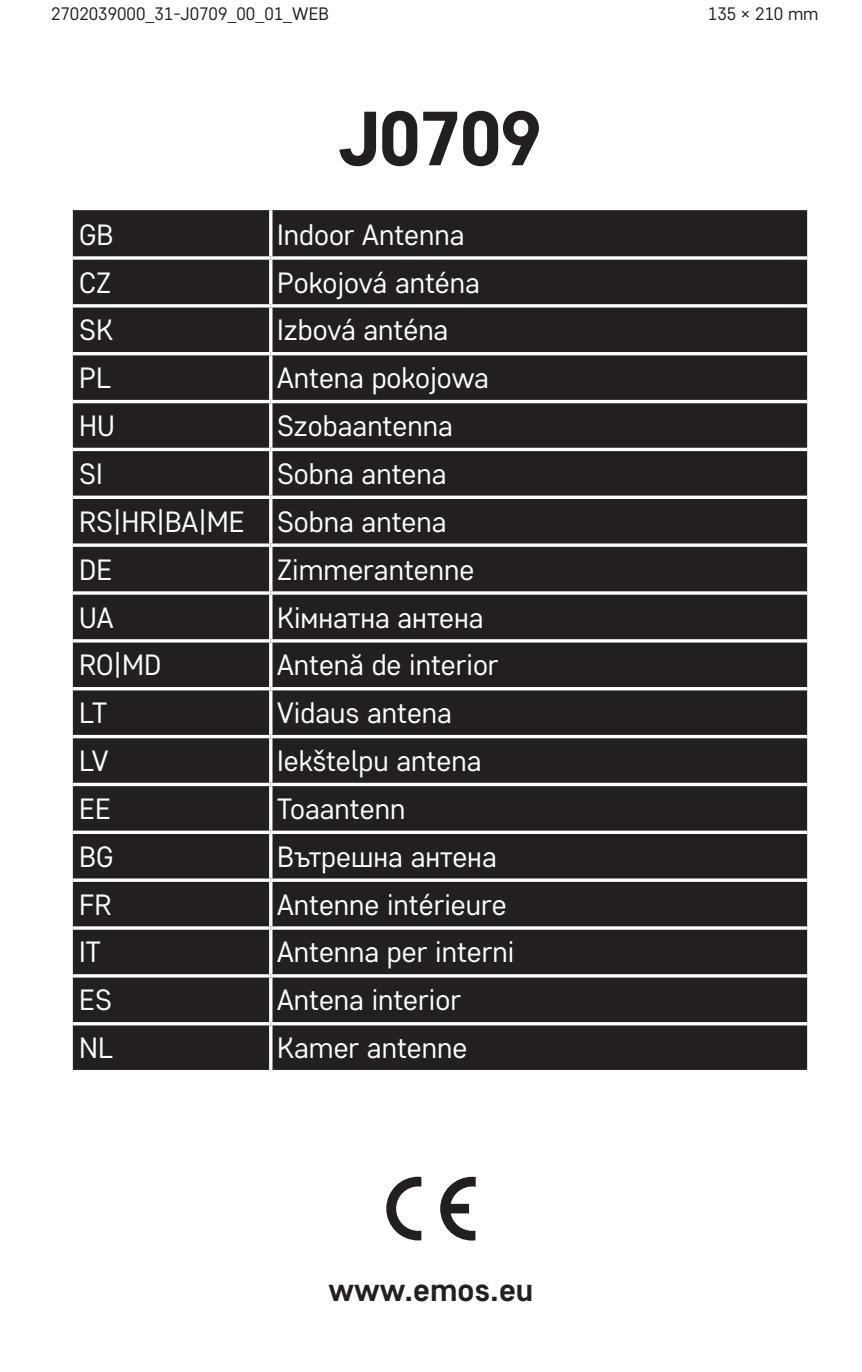
<style>
.page{position:relative;width:862px;height:1372px;background:#fff}
.page>*{position:absolute;margin:0;border:0;box-sizing:border-box;transform-origin:0 0}
.t1{font:800 76.5px "Core Sans D65";letter-spacing:-.02em;color:#231f20}
.t2{font:700 32.4px "Core Sans D55";color:#231f20}
.t3{font:29.25px/47.9px "Core Sans D35";color:#fff;text-align:justify}
.t4{font:18px "Core Sans D35";color:#231f20}
</style>
<div class="page">
<div style="left:73px;top:210px;width:733px;height:859px;background:#231f20"></div>
<hr style="left:269px;top:210px;width:3px;height:46px;background:#fff">
<svg style="left:73px;top:256px;width:197px;height:4px"></svg>
<svg style="left:270px;top:256px;width:536px;height:4px"></svg>
<hr style="left:269px;top:260px;width:3px;height:44px;background:#fff">
<hr style="left:73px;top:304px;width:197px;height:3px;background:#fff">
<hr style="left:270px;top:304px;width:536px;height:3px;background:#fff">
<hr style="left:269px;top:307px;width:3px;height:45px;background:#fff">
<hr style="left:73px;top:352px;width:197px;height:3px;background:#fff">
<hr style="left:270px;top:352px;width:536px;height:3px;background:#fff">
<hr style="left:269px;top:355px;width:3px;height:45px;background:#fff">
<hr style="left:73px;top:400px;width:197px;height:3px;background:#fff">
<hr style="left:270px;top:400px;width:536px;height:3px;background:#fff">
<hr style="left:269px;top:403px;width:3px;height:45px;background:#fff">
<hr style="left:73px;top:448px;width:197px;height:3px;background:#fff">
<hr style="left:270px;top:448px;width:536px;height:3px;background:#fff">
<hr style="left:269px;top:451px;width:3px;height:44px;background:#fff">
<svg style="left:73px;top:495px;width:197px;height:4px"></svg>
<svg style="left:270px;top:495px;width:536px;height:4px"></svg>
<hr style="left:269px;top:499px;width:3px;height:44px;background:#fff">
<svg style="left:73px;top:543px;width:197px;height:4px"></svg>
<svg style="left:270px;top:543px;width:536px;height:4px"></svg>
<hr style="left:269px;top:547px;width:3px;height:44px;background:#fff">
<hr style="left:73px;top:591px;width:197px;height:3px;background:#fff">
<hr style="left:270px;top:591px;width:536px;height:3px;background:#fff">
<hr style="left:269px;top:594px;width:3px;height:45px;background:#fff">
<hr style="left:73px;top:639px;width:197px;height:3px;background:#fff">
<hr style="left:270px;top:639px;width:536px;height:3px;background:#fff">
<hr style="left:269px;top:642px;width:3px;height:45px;background:#fff">
<hr style="left:73px;top:687px;width:197px;height:3px;background:#fff">
<hr style="left:270px;top:687px;width:536px;height:3px;background:#fff">
<hr style="left:269px;top:690px;width:3px;height:45px;background:#fff">
<hr style="left:73px;top:735px;width:197px;height:3px;background:#fff">
<hr style="left:270px;top:735px;width:536px;height:3px;background:#fff">
<hr style="left:269px;top:738px;width:3px;height:44px;background:#fff">
<svg style="left:73px;top:782px;width:197px;height:4px"></svg>
<svg style="left:270px;top:782px;width:536px;height:4px"></svg>
<hr style="left:269px;top:786px;width:3px;height:44px;background:#fff">
<svg style="left:73px;top:830px;width:197px;height:4px"></svg>
<svg style="left:270px;top:830px;width:536px;height:4px"></svg>
<hr style="left:269px;top:834px;width:3px;height:44px;background:#fff">
<hr style="left:73px;top:878px;width:197px;height:3px;background:#fff">
<hr style="left:270px;top:878px;width:536px;height:3px;background:#fff">
<hr style="left:269px;top:881px;width:3px;height:45px;background:#fff">
<hr style="left:73px;top:926px;width:197px;height:3px;background:#fff">
<hr style="left:270px;top:926px;width:536px;height:3px;background:#fff">
<hr style="left:269px;top:929px;width:3px;height:45px;background:#fff">
<hr style="left:73px;top:974px;width:197px;height:3px;background:#fff">
<hr style="left:270px;top:974px;width:536px;height:3px;background:#fff">
<hr style="left:269px;top:977px;width:3px;height:45px;background:#fff">
<hr style="left:73px;top:1022px;width:197px;height:3px;background:#fff">
<hr style="left:270px;top:1022px;width:536px;height:3px;background:#fff">
<hr style="left:269px;top:1025px;width:3px;height:44px;background:#fff">
<svg style="left:73px;top:1069px;width:197px;height:1px"></svg>
<svg style="left:270px;top:1069px;width:536px;height:3px"></svg>
<svg style="left:386px;top:1176px;width:89px;height:64px"></svg>
<p class="t4" style="left:51px;top:2px;width:279px">2702039000_31-J0709_00_01_WEB</p>
<p class="t4" style="left:707px;top:2px;width:112px">135 × 210 mm</p>
<h1 class="t1" style="left:338px;top:88px;width:205px">J0709</h1>
<p class="t3" style="left:79px;top:209px;width:36px">GB</p>
<p class="t3" style="left:277px;top:209px;width:189px">Indoor Antenna</p>
<p class="t3" style="left:79px;top:257px;width:33px">CZ</p>
<p class="t3" style="left:277px;top:257px;width:204px">Pokojová anténa</p>
<p class="t3" style="left:79px;top:305px;width:35px">SK</p>
<p class="t3" style="left:277px;top:305px;width:173px">Izbová anténa</p>
<p class="t3" style="left:79px;top:353px;width:33px">PL</p>
<p class="t3" style="left:277px;top:353px;width:213px">Antena pokojowa</p>
<p class="t3" style="left:79px;top:401px;width:37px">HU</p>
<p class="t3" style="left:277px;top:401px;width:177px">Szobaantenna</p>
<p class="t3" style="left:79px;top:449px;width:25px">SI</p>
<p class="t3" style="left:79px;top:449px;width:368px;text-indent:198px">Sobna antena RS|HR|BA|ME Sobna antena DE</p>
<p class="t3" style="left:277px;top:544px;width:198px">Zimmerantenne</p>
<p class="t3" style="left:79px;top:592px;width:36px">UA</p>
<p class="t3" style="left:277px;top:592px;width:208px">Kімнатна антена</p>
<p class="t3" style="left:79px;top:640px;width:84px">RO|MD</p>
<p class="t3" style="left:277px;top:640px;width:223px">Antenă de interior</p>
<p class="t3" style="left:79px;top:688px;width:29px">LT</p>
<p class="t3" style="left:277px;top:688px;width:176px">Vidaus antena</p>
<p class="t3" style="left:79px;top:736px;width:31px">LV</p>
<p class="t3" style="left:277px;top:736px;width:206px">Iekštelpu antena</p>
<p class="t3" style="left:79px;top:783px;width:33px">EE</p>
<p class="t3" style="left:277px;top:783px;width:129px">Toaantenn</p>
<p class="t3" style="left:79px;top:831px;width:36px">BG</p>
<p class="t3" style="left:277px;top:831px;width:221px">Bътрешна антена</p>
<p class="t3" style="left:79px;top:879px;width:34px">FR</p>
<p class="t3" style="left:277px;top:879px;width:231px">Antenne intérieure</p>
<p class="t3" style="left:79px;top:927px;width:23px">IT</p>
<p class="t3" style="left:277px;top:927px;width:238px">Antenna per interni</p>
<p class="t3" style="left:79px;top:975px;width:34px">ES</p>
<p class="t3" style="left:277px;top:975px;width:185px">Antena interior</p>
<p class="t3" style="left:79px;top:1022px;width:35px">NL</p>
<p class="t3" style="left:277px;top:1022px;width:191px">Kamer antenne</p>
<p class="t2" style="left:328px;top:1268px;width:206px">www.emos.eu</p>
</div>
